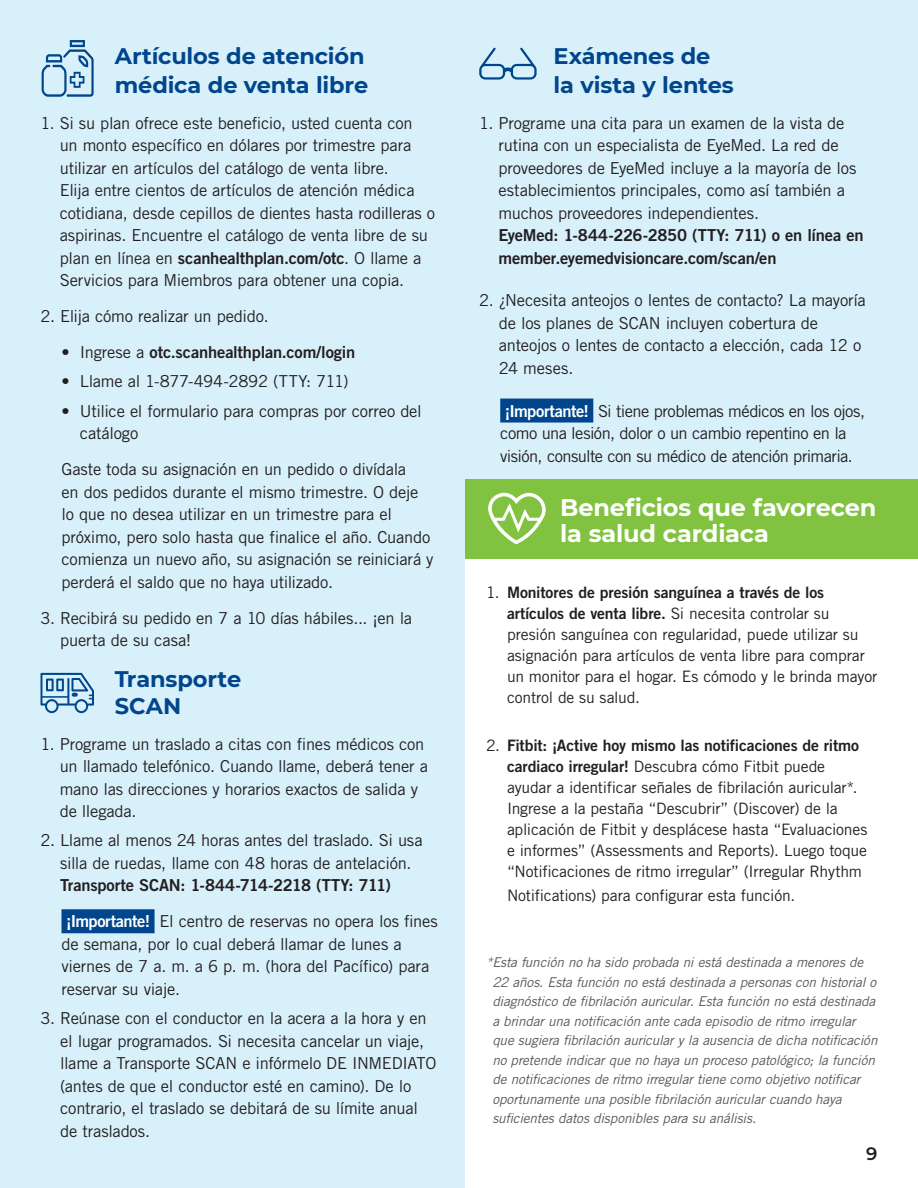
<style>
.page{position:relative;width:918px;height:1188px;background:#d8f0fa}
.page>*{position:absolute;margin:0;border:0;box-sizing:border-box;transform-origin:0 0}
.t1{font:700 24px/25.8px "Montserrat";letter-spacing:-.01em;color:#fff}
.t2{font:700 22.5px/28.8px "Montserrat";letter-spacing:-.005em;color:#01468c}
.t3{font:600 18px "Montserrat";color:#231f20}
.Body{font:16.5px/22.5px "Trade Gothic LT Std";letter-spacing:-.015em;color:#231f20}
.Body-2{font:16.5px/22.5px "Trade Gothic LT Std";letter-spacing:-.035em;color:#231f20}
.Body-3{font:16.5px "Trade Gothic LT Std Bd 2";letter-spacing:-.015em;color:#231f20}
.Body-4{font:15.75px/21px "Trade Gothic LT Std";letter-spacing:-.01em;color:#231f20}
.Body-5{font:italic 13.5px/19.5px "Trade Gothic LT Std";letter-spacing:-.015em;color:#57585a}
.s1{font-family:"Trade Gothic LT Std Bd 2"}
.s2{font-family:"Trade Gothic LT Std"}
.s3{font-family:"Trade Gothic LT Std Bd 2";color:#fff}
</style>
<div class="page">
<div style="left:62px;top:909px;width:93px;height:24px;background:#01468c"></div>
<div style="left:500px;top:399px;width:93px;height:24px;background:#01468c"></div>
<svg style="left:42px;top:40px;width:52px;height:57px"></svg>
<svg style="left:41px;top:673px;width:53px;height:40px"></svg>
<svg style="left:479px;top:48px;width:58px;height:32px"></svg>
<div style="left:466px;top:479px;width:452px;height:709px;background:#fff"></div>
<div style="left:466px;top:479px;width:452px;height:80px;background:#81c340"></div>
<svg style="left:488px;top:492px;width:58px;height:53px"></svg>
<h2 class="t2" style="left:115px;top:40px;width:255px">Artículos de atención médica de venta libre</h2>
<p class="Body" style="left:60px;top:111px;width:377px;text-indent:-19px">1. Si su plan ofrece este beneficio, usted cuenta con<br>un monto específico en dólares por trimestre para utilizar en artículos del catálogo de venta libre.<br>Elija entre cientos de artículos de atención médica cotidiana, desde cepillos de dientes hasta rodilleras o aspirinas. Encuentre el catálogo de venta libre de su plan en línea en <span class="s1">scanhealthplan.com/otc</span>. O llame a Servicios para Miembros para obtener una copia.</p>
<p class="Body" style="left:40px;top:305px;width:230px">2. Elija cómo realizar un pedido.</p>
<p class="Body-3" style="left:62px;top:342px;width:295px"><span class="s2">• Ingrese a</span> otc.scanhealthplan.com/login</p>
<p class="Body" style="left:62px;top:370px;width:289px">• Llame al 1-877-494-2892 (TTY: 711)</p>
<p class="Body" style="left:80px;top:399px;width:344px;text-indent:-18px">• Utilice el formulario para compras por correo del catálogo</p>
<p class="Body" style="left:62px;top:458px;width:374px">Gaste toda su asignación en un pedido o divídala<br>en dos pedidos durante el mismo trimestre. O deje lo que no desea utilizar en un trimestre para el próximo, pero solo hasta que finalice el año. Cuando comienza un nuevo año, su asignación se reiniciará y perderá el saldo que no haya utilizado.</p>
<p class="Body" style="left:60px;top:606px;width:353px;text-indent:-20px">3. Recibirá su pedido en 7 a 10 días hábiles... ¡en la puerta de su casa!</p>
<h2 class="t2" style="left:115px;top:664px;width:128px;line-height:27px">Transporte<br>SCAN</h2>
<p class="Body" style="left:60px;top:732px;width:370px;text-indent:-19px">1. Programe un traslado a citas con fines médicos con un llamado telefónico. Cuando llame, deberá tener a mano las direcciones y horarios exactos de salida y de llegada.</p>
<p class="Body" style="left:60px;top:829px;width:364px;text-indent:-20px">2. Llame al menos 24 horas antes del traslado. Si usa silla de ruedas, llame con 48 horas de antelación.<br><span class="s1">Transporte SCAN: 1-844-714-2218 (TTY: 711)</span></p>
<p class="Body" style="left:62px;top:910px;width:378px"><span class="s3">¡Importante!</span> El centro de reservas no opera los fines de semana, por lo cual deberá llamar de lunes a viernes de 7 a. m. a 6 p. m. (hora del Pacífico) para reservar su viaje.</p>
<p class="Body" style="left:60px;top:1007px;width:378px;text-indent:-20px">3. Reúnase con el conductor en la acera a la hora y en el lugar programados. Si necesita cancelar un viaje, llame a Transporte SCAN e infórmelo DE INMEDIATO (antes de que el conductor esté en camino). De lo contrario, el traslado se debitará de su límite anual de traslados.</p>
<h2 class="t2" style="left:554px;top:40px;width:182px">Exámenes de la vista y lentes</h2>
<p class="Body" style="left:498px;top:111px;width:367px;text-indent:-19px">1. Programe una cita para un examen de la vista de rutina con un especialista de EyeMed. La red de proveedores de EyeMed incluye a la mayoría de los establecimientos principales, como así también a muchos proveedores independientes.<br><span class="s1">EyeMed: 1-844-226-2850 (TTY: 711) o en línea en member.eyemedvisioncare.com/scan/en</span></p>
<p class="Body" style="left:499px;top:289px;width:368px;text-indent:-20px">2. ¿Necesita anteojos o lentes de contacto? La mayoría de los planes de SCAN incluyen cobertura de anteojos o lentes de contacto a elección, cada 12 o 24 meses.</p>
<p class="Body-2" style="left:500px;top:399px;width:366px"><span class="s3">¡Importante!</span> Si tiene problemas médicos en los ojos, como una lesión, dolor o un cambio repentino en la visión, consulte con su médico de atención primaria.</p>
<h2 class="t1" style="left:560px;top:494px;width:318px">Beneficios que favorecen la salud cardiaca</h2>
<p class="Body-4" style="left:507px;top:581px;width:372px;text-indent:-21px">1. <span class="s1">Monitores de presión sanguínea a través de los artículos de venta libre.</span> Si necesita controlar su presión sanguínea con regularidad, puede utilizar su asignación para artículos de venta libre para comprar un monitor para el hogar. Es cómodo y le brinda mayor control de su salud.</p>
<p class="Body-4" style="left:507px;top:734px;width:362px;text-indent:-21px">2. <span class="s1">Fitbit: ¡Active hoy mismo las notificaciones de ritmo cardiaco irregular!</span> Descubra cómo Fitbit puede ayudar a identificar señales de fibrilación auricular*.<br>Ingrese a la pestaña “Descubrir” (Discover) de la aplicación de Fitbit y desplácese hasta “Evaluaciones e informes” (Assessments and Reports). Luego toque “Notificaciones de ritmo irregular” (Irregular Rhythm</p>
<p class="Body-4" style="left:507px;top:884px;width:290px">Notifications) para configurar esta función.</p>
<p class="Body-5" style="left:492px;top:953px;width:387px;text-indent:-6px">*Esta función no ha sido probada ni está destinada a menores de 22 años. Esta función no está destinada a personas con historial o diagnóstico de fibrilación auricular. Esta función no está destinada a brindar una notificación ante cada episodio de ritmo irregular que sugiera fibrilación auricular y la ausencia de dicha notificación no pretende indicar que no haya un proceso patológico; la función de notificaciones de ritmo irregular tiene como objetivo notificar oportunamente una posible fibrilación auricular cuando haya suficientes datos disponibles para su análisis.</p>
<p class="t3" style="left:866px;top:1140px;width:13px">9</p>
</div>
